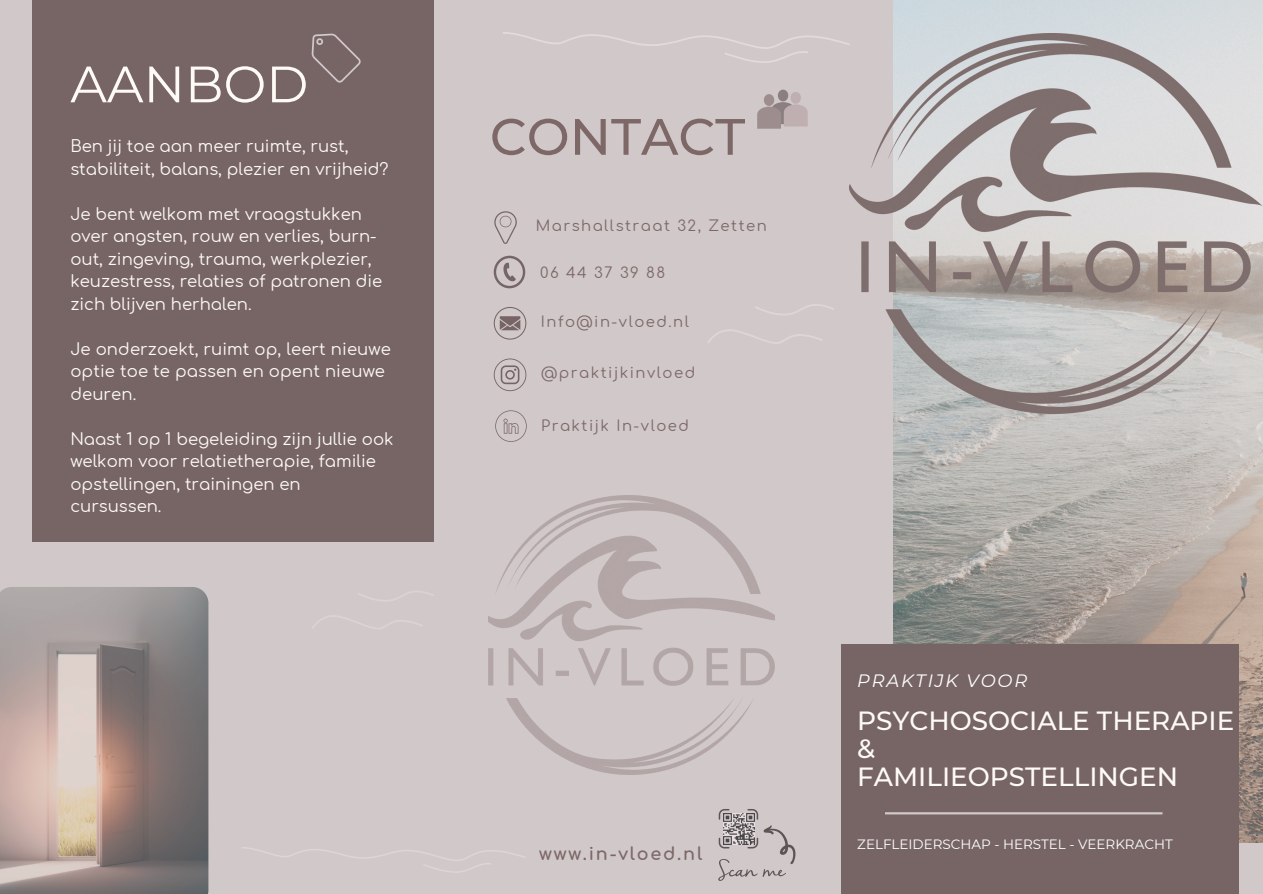
<style>
.page{position:relative;width:1263px;height:894px;background:#fff}
.page>*{position:absolute;margin:0;border:0;box-sizing:border-box;transform-origin:0 0}
.t1{font:500 51px "Montserrat";color:#7d6867}
.t2{font:51px "Montserrat";color:#fefaf4}
.t3{font:500 26.25px/28px "Montserrat";color:#fefaf4}
.t4{font:italic 17.85px "Montserrat";letter-spacing:.1em;color:#fff}
.t5{font:700 17.55px "Comfortaa";letter-spacing:.1em;color:#7d6867}
.t6{font:16.5px/22.5px "Comfortaa";color:#fefaf4}
.t7{font:14.85px "Comfortaa";letter-spacing:.1em;color:#7d6867}
.t8{font:13.5px "Montserrat";color:#fff}
</style>
<div class="page">
<div style="left:0;top:0;width:1263px;height:893px;background:#d1c8c9"></div>
<img style="left:893px;top:0;width:370px;height:842px">
<div style="left:32px;top:0;width:401px;height:541px;background:#776566"></div>
<div style="left:842px;top:644px;width:398px;height:249px;background:#776566"></div>
<hr style="left:885px;top:812px;width:277px;height:2px;background:#d1c8c9">
<img style="left:849px;top:33px;width:413px;height:381px">
<img style="left:488px;top:495px;width:286px;height:279px">
<svg style="left:312px;top:33px;width:49px;height:50px"></svg>
<svg style="left:494px;top:307px;width:32px;height:32px"></svg>
<svg style="left:494px;top:211px;width:23px;height:33px"></svg>
<svg style="left:494px;top:256px;width:31px;height:32px"></svg>
<svg style="left:494px;top:358px;width:32px;height:33px"></svg>
<svg style="left:495px;top:410px;width:32px;height:32px"></svg>
<svg style="left:757px;top:90px;width:51px;height:39px"></svg>
<img style="left:0;top:587px;width:208px;height:306px">
<svg style="left:242px;top:847px;width:283px;height:25px"></svg>
<svg style="left:503px;top:32px;width:347px;height:31px"></svg>
<svg style="left:708px;top:329px;width:114px;height:15px"></svg>
<svg style="left:755px;top:304px;width:79px;height:11px"></svg>
<svg style="left:312px;top:615px;width:111px;height:14px"></svg>
<svg style="left:358px;top:591px;width:75px;height:10px"></svg>
<img style="left:723px;top:813px;width:32px;height:12px">
<svg style="left:747px;top:809px;width:11px;height:10px"></svg>
<svg style="left:719px;top:809px;width:10px;height:10px"></svg>
<svg style="left:718px;top:825px;width:78px;height:55px"></svg>
<h1 class="t2" style="left:70px;top:49px;width:240px">AANBOD</h1>
<p class="t6" style="left:70px;top:132px;width:320px">Ben jij toe aan meer ruimte, rust, stabiliteit, balans, plezier en vrijheid?</p>
<p class="t6" style="left:70px;top:200px;width:314px">Je bent welkom met vraagstukken over angsten, rouw en verlies, burn&shy;out, zingeving, trauma, werkplezier, keuzestress, relaties of patronen die zich blijven herhalen.</p>
<p class="t6" style="left:70px;top:335px;width:322px">Je onderzoekt, ruimt op, leert nieuwe optie toe te passen en opent nieuwe deuren.</p>
<p class="t6" style="left:70px;top:425px;width:325px">Naast 1 op 1 begeleiding zijn jullie ook welkom voor relatietherapie, familie opstellingen, trainingen en cursussen.</p>
<h1 class="t1" style="left:490px;top:101px;width:257px">CONTACT</h1>
<p class="t7" style="left:536px;top:212px;width:233px">Marshallstraat 32, Zetten</p>
<p class="t7" style="left:540px;top:259px;width:127px">06 44 37 39 88</p>
<p class="t7" style="left:541px;top:308px;width:150px">Info@in-vloed.nl</p>
<p class="t7" style="left:541px;top:359px;width:156px">@praktijkinvloed</p>
<p class="t7" style="left:541px;top:411px;width:149px">Praktijk In-vloed</p>
<p class="t5" style="left:539px;top:836px;width:165px">www.in-vloed.nl</p>
<p class="t4" style="left:857px;top:667px;width:172px">PRAKTIJK VOOR</p>
<h2 class="t3" style="left:857px;top:705px;width:379px">PSYCHOSOCIALE THERAPIE &amp;<br>FAMILIEOPSTELLINGEN</h2>
<p class="t8" style="left:857px;top:835px;width:317px">ZELFLEIDERSCHAP - HERSTEL - VEERKRACHT</p>
</div>
